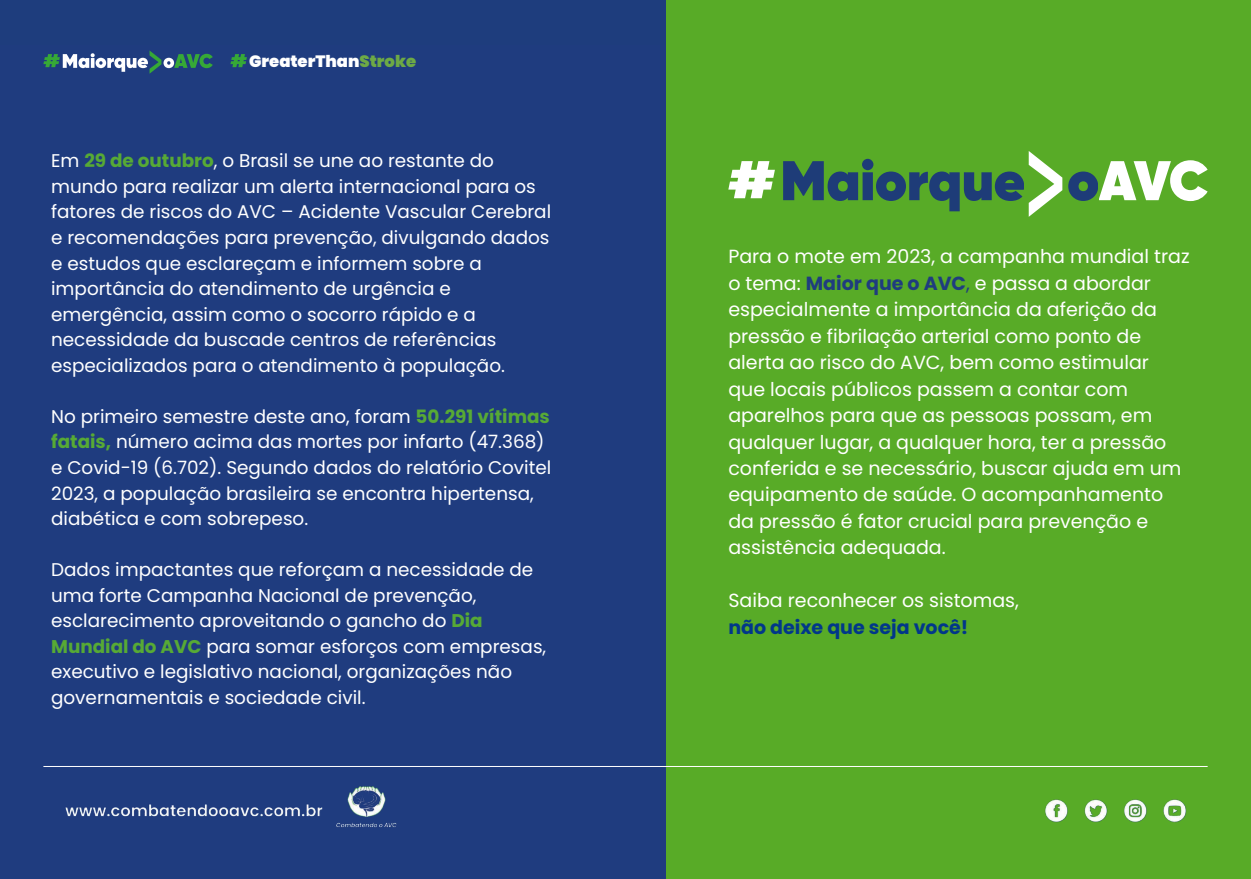
<style>
.page{position:relative;width:1251px;height:879px;background:#fff}
.page>*{position:absolute;margin:0;border:0;box-sizing:border-box;transform-origin:0 0}
.t1{font:19px/26.5px "Poppins";color:#fff}
.t2{font:700 19px "Poppins";color:#01378a}
.t3{font:18.38px/25.6px "Poppins";color:#fff}
.t4{font:900 16.38px "Poppins";color:#fff}
.s1{color:#6daa45}
.s2{font-weight:700;color:#57aa35}
.s3{font-weight:700;color:#1f3c7f}
.s4{color:#1f3c7f}
</style>
<div class="page">
<div style="left:0;top:0;width:1250px;height:879px;background:#1f3c7f"></div>
<img style="left:65px;top:786px;width:332px;height:42px">
<div style="left:666px;top:0;width:584px;height:879px;background:#58ab27"></div>
<img style="left:1045px;top:799px;width:141px;height:24px">
<hr style="left:43px;top:766px;width:1164px;height:1px;background:#fff">
<svg style="left:728px;top:161px;width:46px;height:37px"></svg>
<svg style="left:783px;top:151px;width:279px;height:65px"></svg>
<svg style="left:1068px;top:160px;width:138px;height:41px"></svg>
<svg style="left:43px;top:51px;width:170px;height:23px"></svg>
<svg style="left:230px;top:54px;width:17px;height:13px"></svg>
<p class="t4" style="left:249px;top:50px;width:168px">GreaterThan<span class="s1">Stroke</span></p>
<p class="t3" style="left:51px;top:148px;width:501px">Em <span class="s2">29 de outubro</span>, o Brasil se une ao restante do mundo para realizar um alerta internacional para os fatores de riscos do AVC – Acidente Vascular Cerebral e recomendações para prevenção, divulgando dados e estudos que esclareçam e informem sobre a importância do atendimento de urgência e emergência, assim como o socorro rápido e a necessidade da buscade centros de referências especializados para o atendimento à população.</p>
<p class="t3" style="left:51px;top:404px;width:501px">No primeiro semestre deste ano, foram <span class="s2">50.291 vítimas fatais,</span> número acima das mortes por infarto (47.368) e Covid-19 (6.702). Segundo dados do relatório Covitel 2023, a população brasileira se encontra hipertensa, diabética e com sobrepeso.</p>
<p class="t3" style="left:51px;top:557px;width:496px">Dados impactantes que reforçam a necessidade de uma forte Campanha Nacional de prevenção, esclarecimento aproveitando o gancho do <span class="s2">Dia Mundial do AVC</span> para somar esforços com empresas, executivo e legislativo nacional, organizações não governamentais e sociedade civil.</p>
<p class="t1" style="left:728px;top:243px;width:463px">Para o mote em 2023, a campanha mundial traz o tema: <span class="s3">Maior que o AVC</span><span class="s4">,</span> e passa a abordar especialmente a importância da aferição da pressão e fibrilação arterial como ponto de alerta ao risco do AVC, bem como estimular que locais públicos passem a contar com aparelhos para que as pessoas possam, em qualquer lugar, a qualquer hora, ter a pressão conferida e se necessário, buscar ajuda em um equipamento de saúde. O acompanhamento da pressão é fator crucial para prevenção e assistência adequada.</p>
<p class="t1" style="left:728px;top:587px;width:292px">Saiba reconhecer os sistomas,</p>
<p class="t2" style="left:728px;top:614px;width:241px">não deixe que seja você!</p>
</div>
